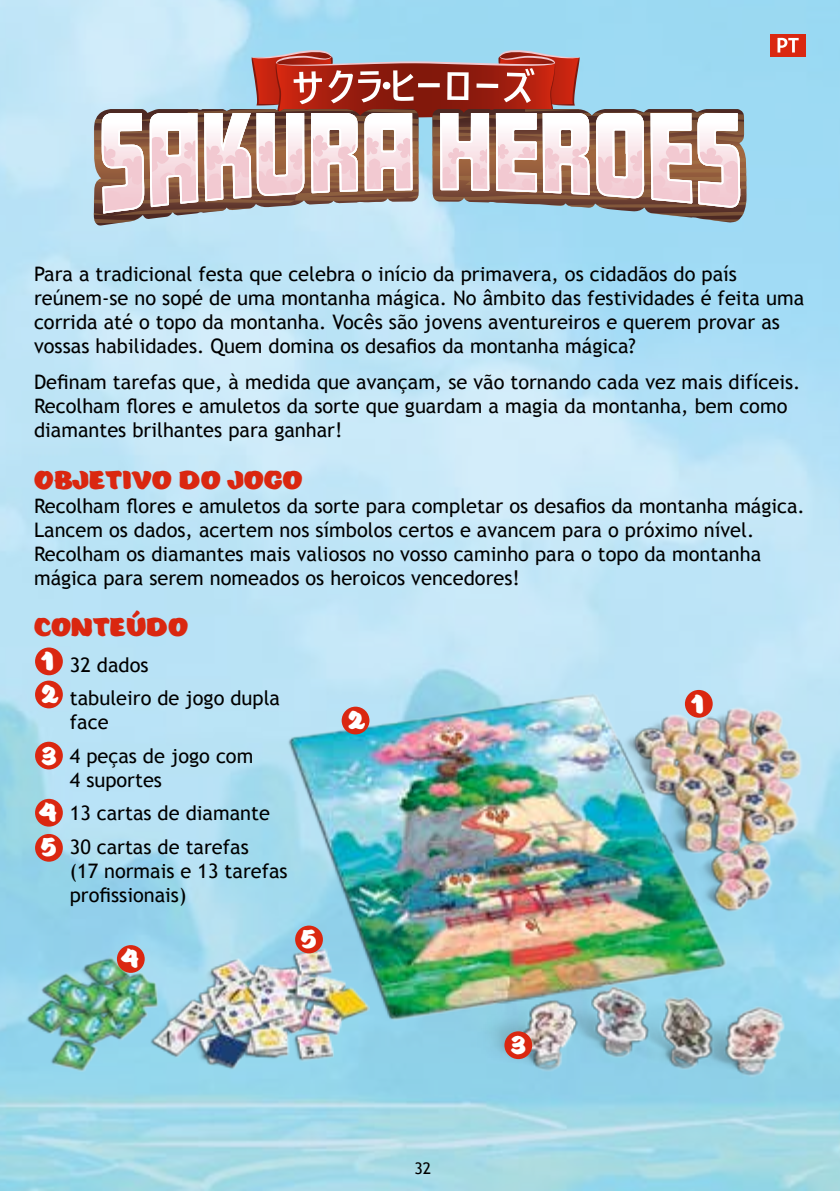
<style>
.page{position:relative;width:840px;height:1191px;background:#fff}
.page>*{position:absolute;margin:0;border:0;box-sizing:border-box;transform-origin:0 0}
.t1{font:700 24px "Eds Market";color:#da2710}
.t2{font:700 24px/32px "Eds Market";color:#fff}
.t3{font:20px/24px "Trebuchet MS";color:#000}
.t4{font:16px "Trebuchet MS";color:#000}
</style>
<div class="page">
<img style="left:0;top:0;width:839px;height:1191px">
<img style="left:14px;top:661px;width:788px;height:449px">
<div style="left:35px;top:647px;width:28px;height:28px;background:#da2710;border-radius:50%"></div>
<div style="left:35px;top:680px;width:28px;height:28px;background:#da2710;border-radius:50%"></div>
<div style="left:35px;top:741px;width:28px;height:28px;background:#da2710;border-radius:50%"></div>
<div style="left:35px;top:799px;width:28px;height:27px;background:#da2710;border-radius:50%"></div>
<div style="left:35px;top:834px;width:28px;height:27px;background:#da2710;border-radius:50%"></div>
<div style="left:684px;top:690px;width:28px;height:27px;background:#da2710;border-radius:50%"></div>
<div style="left:341px;top:706px;width:28px;height:28px;background:#da2710;border-radius:50%"></div>
<div style="left:504px;top:1031px;width:28px;height:28px;background:#da2710;border-radius:50%"></div>
<div style="left:117px;top:945px;width:28px;height:28px;background:#da2710;border-radius:50%"></div>
<div style="left:295px;top:925px;width:28px;height:28px;background:#da2710;border-radius:50%"></div>
<div style="left:769px;top:34px;width:36px;height:22px;background:#da2710"></div>
<svg style="left:777px;top:38px;width:21px;height:14px"></svg>
<svg style="left:94px;top:49px;width:652px;height:177px"></svg>
<p class="t3" style="left:34px;top:262px;width:771px">Para a tradicional festa que celebra o início da primavera, os cidadãos do país reúnem-se no sopé de uma montanha mágica. No âmbito das festividades é feita uma corrida até o topo da montanha. Vocês são jovens aventureiros e querem provar as vossas habilidades. Quem domina os desafios da montanha mágica?</p>
<p class="t3" style="left:34px;top:370px;width:767px">Definam tarefas que, à medida que avançam, se vão tornando cada vez mais difíceis.<br>Recolham flores e amuletos da sorte que guardam a magia da montanha, bem como diamantes brilhantes para ganhar!</p>
<p class="t1" style="left:34px;top:467px;width:270px">OBJETIVO DO JOGO</p>
<p class="t3" style="left:34px;top:494px;width:772px">Recolham flores e amuletos da sorte para completar os desafios da montanha mágica.<br>Lancem os dados, acertem nos símbolos certos e avancem para o próximo nível.<br>Recolham os diamantes mais valiosos no vosso caminho para o topo da montanha mágica para serem nomeados os heroicos vencedores!</p>
<p class="t1" style="left:34px;top:614px;width:155px">CONTEÚDO</p>
<p class="t3" style="left:70px;top:648px;width:212px;line-height:33.6px">32 dados<br>tabuleiro de jogo dupla</p>
<p class="t3" style="left:70px;top:705px;width:185px;line-height:33.6px">face<br>4 peças de jogo com</p>
<p class="t3" style="left:70px;top:763px;width:201px;line-height:33.6px">4 suportes<br>13 cartas de diamante<br>30 cartas de tarefas</p>
<p class="t3" style="left:70px;top:859px;width:219px">(17 normais e 13 tarefas profissionais)</p>
<p class="t2" style="left:41px;top:646px;width:19px">1<br>2</p>
<p class="t2" style="left:692px;top:688px;width:13px">1</p>
<p class="t2" style="left:347px;top:704px;width:19px">2</p>
<p class="t2" style="left:41px;top:740px;width:17px">3</p>
<p class="t2" style="left:39px;top:795px;width:19px;line-height:35.2px">4<br>5</p>
<p class="t2" style="left:121px;top:943px;width:19px">4</p>
<p class="t2" style="left:301px;top:923px;width:17px">5</p>
<p class="t4" style="left:414px;top:1158px;width:18px">32</p>
<p class="t2" style="left:510px;top:1030px;width:17px">3</p>
</div>
